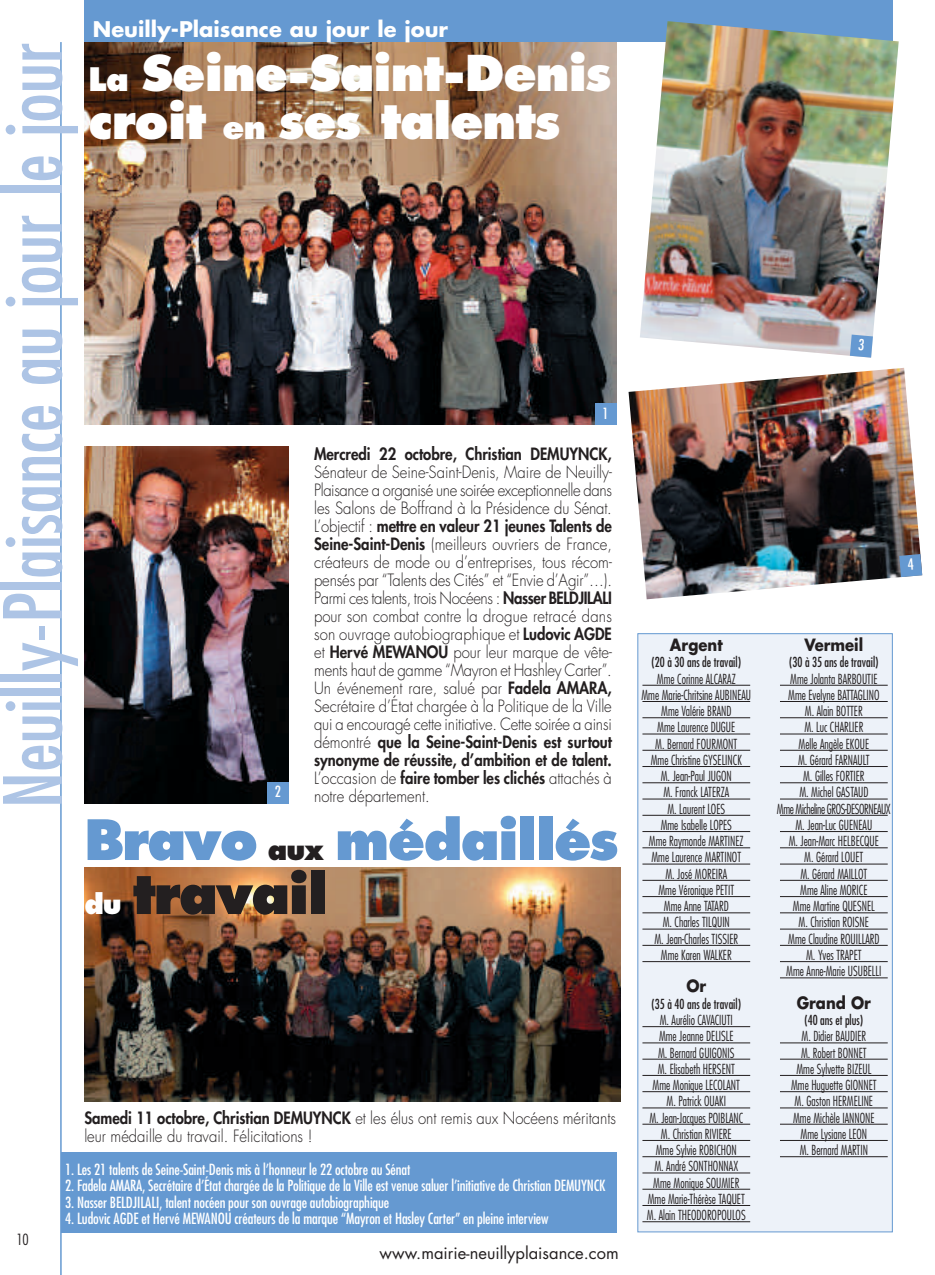
<style>
.page{position:relative;width:935px;height:1275px;background:#fff}
.page>*{position:absolute;margin:0;border:0;box-sizing:border-box;transform-origin:0 0}
.t1{font:condensed 78px "Futura";color:#adc4e5}
.t2{font:800 54px/54px "Futura";letter-spacing:-.035em;color:#6599d1}
.t3{font:800 48px/48px "Futura";letter-spacing:-.025em;color:#fff}
.t4{font:700 21px "Futura";color:#fff}
.t5{font:300 16.5px/18px "Futura";color:#231f20;text-align:justify;scale:.9 1}
.t6{font:800 16.5px "Futura";color:#231f20;scale:.9 1}
.t7{font:16.5px "Futura";color:#231f20}
.t8{font:700 16.5px "Futura";color:#231f20;scale:.9 1}
.t9{font:condensed 15px "Futura";letter-spacing:-.01em;color:#fff}
.t10{font:300 condensed 15px "Futura";color:#231f20}
.t11{font:300 condensed 13.5px/16.2px "Futura";color:#231f20;text-align:center;scale:.9 1}
.t12{font:condensed 13.5px "Futura";color:#231f20;scale:.9 1}
.s1{font-size:31.5px}
.s2{font-weight:800}
.s3{font-size:27px;color:#231f20}
.s4{font-size:27px;color:#fff}
.s5{color:#231f20}
</style>
<div class="page">
<img style="left:628px;top:368px;width:293px;height:231px">
<img style="left:84px;top:867px;width:536px;height:234px">
<img style="left:84px;top:42px;width:532px;height:383px">
<div style="left:595px;top:403px;width:21px;height:22px;background:#6599d1"></div>
<hr style="left:60px;top:42px;width:2px;height:1233px;background:#6599d1">
<div style="left:84px;top:0;width:808px;height:42px;background:#6599d1"></div>
<img style="left:640px;top:21px;width:258px;height:335px">
<div style="left:637px;top:633px;width:255px;height:598px;background:#edf2f9"></div>
<hr style="left:642px;top:685px;width:108px;height:1px;background:#231f20">
<hr style="left:642px;top:701px;width:108px;height:1px;background:#231f20">
<hr style="left:642px;top:717px;width:108px;height:1px;background:#231f20">
<hr style="left:642px;top:733px;width:108px;height:1px;background:#231f20">
<hr style="left:642px;top:750px;width:108px;height:1px;background:#231f20">
<hr style="left:642px;top:766px;width:108px;height:1px;background:#231f20">
<hr style="left:642px;top:782px;width:108px;height:1px;background:#231f20">
<hr style="left:642px;top:798px;width:108px;height:1px;background:#231f20">
<hr style="left:642px;top:815px;width:108px;height:1px;background:#231f20">
<hr style="left:642px;top:831px;width:108px;height:1px;background:#231f20">
<hr style="left:642px;top:847px;width:108px;height:1px;background:#231f20">
<hr style="left:642px;top:863px;width:108px;height:1px;background:#231f20">
<hr style="left:642px;top:880px;width:108px;height:1px;background:#231f20">
<hr style="left:642px;top:896px;width:108px;height:1px;background:#231f20">
<hr style="left:642px;top:912px;width:108px;height:1px;background:#231f20">
<hr style="left:642px;top:928px;width:108px;height:1px;background:#231f20">
<hr style="left:642px;top:945px;width:108px;height:1px;background:#231f20">
<hr style="left:642px;top:961px;width:108px;height:1px;background:#231f20">
<hr style="left:642px;top:1026px;width:108px;height:1px;background:#231f20">
<hr style="left:642px;top:1042px;width:108px;height:1px;background:#231f20">
<hr style="left:642px;top:1058px;width:108px;height:1px;background:#231f20">
<hr style="left:642px;top:1075px;width:108px;height:1px;background:#231f20">
<hr style="left:642px;top:1091px;width:108px;height:1px;background:#231f20">
<hr style="left:642px;top:1107px;width:108px;height:1px;background:#231f20">
<hr style="left:642px;top:1123px;width:108px;height:1px;background:#231f20">
<hr style="left:642px;top:1140px;width:108px;height:1px;background:#231f20">
<hr style="left:642px;top:1156px;width:108px;height:1px;background:#231f20">
<hr style="left:642px;top:1172px;width:108px;height:1px;background:#231f20">
<hr style="left:642px;top:1188px;width:108px;height:1px;background:#231f20">
<hr style="left:642px;top:1205px;width:108px;height:1px;background:#231f20">
<hr style="left:642px;top:1221px;width:108px;height:1px;background:#231f20">
<hr style="left:779px;top:685px;width:108px;height:1px;background:#231f20">
<hr style="left:779px;top:701px;width:108px;height:1px;background:#231f20">
<hr style="left:779px;top:717px;width:108px;height:1px;background:#231f20">
<hr style="left:779px;top:733px;width:108px;height:1px;background:#231f20">
<hr style="left:779px;top:750px;width:108px;height:1px;background:#231f20">
<hr style="left:779px;top:766px;width:108px;height:1px;background:#231f20">
<hr style="left:779px;top:782px;width:108px;height:1px;background:#231f20">
<hr style="left:779px;top:798px;width:108px;height:1px;background:#231f20">
<hr style="left:779px;top:815px;width:108px;height:1px;background:#231f20">
<hr style="left:779px;top:831px;width:108px;height:1px;background:#231f20">
<hr style="left:779px;top:847px;width:108px;height:1px;background:#231f20">
<hr style="left:779px;top:863px;width:108px;height:1px;background:#231f20">
<hr style="left:779px;top:880px;width:108px;height:1px;background:#231f20">
<hr style="left:779px;top:896px;width:108px;height:1px;background:#231f20">
<hr style="left:779px;top:912px;width:108px;height:1px;background:#231f20">
<hr style="left:779px;top:928px;width:108px;height:1px;background:#231f20">
<hr style="left:779px;top:945px;width:108px;height:1px;background:#231f20">
<hr style="left:779px;top:961px;width:108px;height:1px;background:#231f20">
<hr style="left:779px;top:977px;width:108px;height:1px;background:#231f20">
<hr style="left:779px;top:1042px;width:108px;height:1px;background:#231f20">
<hr style="left:779px;top:1058px;width:108px;height:1px;background:#231f20">
<hr style="left:779px;top:1075px;width:108px;height:1px;background:#231f20">
<hr style="left:779px;top:1091px;width:108px;height:1px;background:#231f20">
<hr style="left:779px;top:1107px;width:108px;height:1px;background:#231f20">
<hr style="left:779px;top:1123px;width:108px;height:1px;background:#231f20">
<hr style="left:779px;top:1140px;width:108px;height:1px;background:#231f20">
<hr style="left:779px;top:1156px;width:108px;height:1px;background:#231f20">
<div style="left:637px;top:633px;width:255px;height:599px;border:1px solid #6599d1"></div>
<div style="left:61px;top:1152px;width:555px;height:81px;background:#6599d1"></div>
<img style="left:84px;top:446px;width:204px;height:357px">
<div style="left:267px;top:782px;width:21px;height:21px;background:#6599d1"></div>
<svg style="left:899px;top:554px;width:23px;height:23px"></svg>
<svg style="left:849px;top:334px;width:23px;height:24px"></svg>
<h1 class="t1" style="left:-4px;top:808px;width:768px;rotate:-90deg">Neuilly-Plaisance au jour le jour</h1>
<h3 class="t4" style="left:93px;top:19px;width:357px">Neuilly-Plaisance au jour le jour</h3>
<h3 class="t3" style="left:89px;top:54px;width:524px"><span class="s1">La</span> Seine-Saint-Denis croit <span class="s1">en</span> ses talents</h3>
<p class="t9" style="left:275px;top:784px;width:8px">2</p>
<p class="t9" style="left:602px;top:406px;width:8px">1</p>
<p class="t6" style="left:314px;top:446px;width:332px">Mercredi 22 octobre, Christian DEMUYNCK,</p>
<p class="t5" style="left:314px;top:464px;width:332px">Sénateur de Seine-Saint-Denis, Maire de Neuilly-Plaisance a organisé une soirée exceptionnelle dans les Salons de Boffrand à la Présidence du Sénat.<br>L’objectif : <span class="s2">mettre en valeur 21 jeunes Talents de Seine-Saint-Denis</span> (meilleurs ouvriers de France, créateurs de mode ou d’entreprises, tous récom&shy;pensés par “Talents des Cités” et “Envie d’Agir”…).<br>Parmi ces talents, trois Nocéens : <span class="s2">Nasser BELDJILALI </span>pour son combat contre la drogue retracé dans son ouvrage autobiographique et <span class="s2">Ludovic AGDE </span>et <span class="s2">Hervé MEWANOU</span> pour leur marque de vête&shy;ments haut de gamme “Mayron et Hashley Carter”.<br>Un événement rare, salué par <span class="s2">Fadela AMARA, </span>Secrétaire d’État chargée à la Politique de la Ville qui a encouragé cette initiative. Cette soirée a ainsi démontré <span class="s2">que la Seine-Saint-Denis est surtout synonyme de réussite, d’ambition et de talent.<br></span>L’occasion de <span class="s2">faire tomber les clichés</span> attachés à notre département.</p>
<h2 class="t2" style="left:84px;top:818px;width:535px">Bravo <span class="s3">aux</span> médaillés <span class="s4">du</span> <span class="s5">travail</span></h2>
<p class="t5" style="left:84px;top:1110px;width:592px"><span class="s2">Samedi 11 octobre, Christian DEMUYNCK</span> et les élus ont remis aux Nocéens méritants leur médaille du travail. Félicitations !</p>
<p class="t10" style="left:16px;top:1232px;width:14px">10</p>
<p class="t9" style="left:65px;top:1162px;width:347px">1. Les 21 talents de Seine-Saint-Denis mis à l’honneur le 22 octobre au Sénat</p>
<p class="t9" style="left:65px;top:1178px;width:542px">2. Fadela AMARA, Secrétaire d’État chargée de la Politique de la Ville est venue saluer l’initiative de Christian DEMUYNCK</p>
<p class="t9" style="left:65px;top:1195px;width:325px">3. Nasser BELDJILALI, talent nocéen pour son ouvrage autobiographique</p>
<p class="t9" style="left:65px;top:1211px;width:485px">4. Ludovic AGDE et Hervé MEWANOU créateurs de la marque “Mayron et Hasley Carter” en pleine interview</p>
<p class="t7" style="left:379px;top:1245px;width:241px">www.mairie-neuillyplaisance.com</p>
<p class="t8" style="left:669px;top:637px;width:60px">Argent</p>
<p class="t12" style="left:651px;top:656px;width:101px">(20 à 30 ans de travail)</p>
<p class="t11" style="left:641px;top:671px;width:123px">Mme Corinne ALCARAZ<br>Mme Marie-Chritsine AUBINEAU<br>Mme Valérie BRAND<br>Mme Laurence DUGUE<br>M. Bernard FOURMONT<br>Mme Christine GYSELINCK<br>M. Jean-Paul JUGON<br>M. Franck LATERZA<br>M. Laurent LOES<br>Mme Isabelle LOPES<br>Mme Raymonde MARTINEZ<br>Mme Laurence MARTINOT<br>M. José MOREIRA<br>Mme Véronique PETIT<br>Mme Anne TATARD<br>M. Charles TILQUIN<br>M. Jean-Charles TISSIER<br>Mme Karen WALKER</p>
<p class="t8" style="left:686px;top:978px;width:24px">Or</p>
<p class="t12" style="left:651px;top:997px;width:101px">(35 à 40 ans de travail)</p>
<p class="t11" style="left:646px;top:1012px;width:111px">M. Aurélio CAVACIUTI<br>Mme Jeanne DELISLE<br>M. Bernard GUIGONIS<br>M. Elisabeth HERSENT<br>Mme Monique LECOLANT<br>M. Patrick OUAKI<br>M. Jean-Jacques POIBLANC<br>M. Christian RIVIERE<br>Mme Sylvie ROBICHON<br>M. André SONTHONNAX<br>Mme Monique SOUMIER<br>Mme Marie-Thérèse TAQUET<br>M. Alain THEODOROPOULOS</p>
<p class="t8" style="left:804px;top:637px;width:67px">Vermeil</p>
<p class="t12" style="left:789px;top:656px;width:101px">(30 à 35 ans de travail)</p>
<p class="t11" style="left:776px;top:671px;width:128px">Mme Jolanta BARBOUTIE<br>Mme Evelyne BATTAGLINO<br>M. Alain BOTTER<br>M. Luc CHARLIER<br>Melle Angèle EKOUE<br>M. Gérard FARNAULT<br>M. Gilles FORTIER<br>M. Michel GASTAUD<br>Mme Micheline GROS-DESORNEAUX<br>M. Jean-Luc GUENEAU<br>M. Jean-Marc HELBECQUE<br>M. Gérard LOUET<br>M. Gérard MAILLOT<br>Mme Aline MORICE<br>Mme Martine QUESNEL<br>M. Christian ROISNE<br>Mme Claudine ROUILLARD<br>M. Yves TRAPET<br>Mme Anne-Marie USUBELLI</p>
<p class="t8" style="left:796px;top:995px;width:84px">Grand Or</p>
<p class="t12" style="left:804px;top:1013px;width:67px">(40 ans et plus)</p>
<p class="t11" style="left:791px;top:1029px;width:96px">M. Didier BAUDIER<br>M. Robert BONNET<br>Mme Sylvette BIZEUL<br>Mme Huguette GIONNET<br>M. Gaston HERMELINE<br>Mme Michèle IANNONE<br>Mme Lysiane LEON<br>M. Bernard MARTIN</p>
</div>
